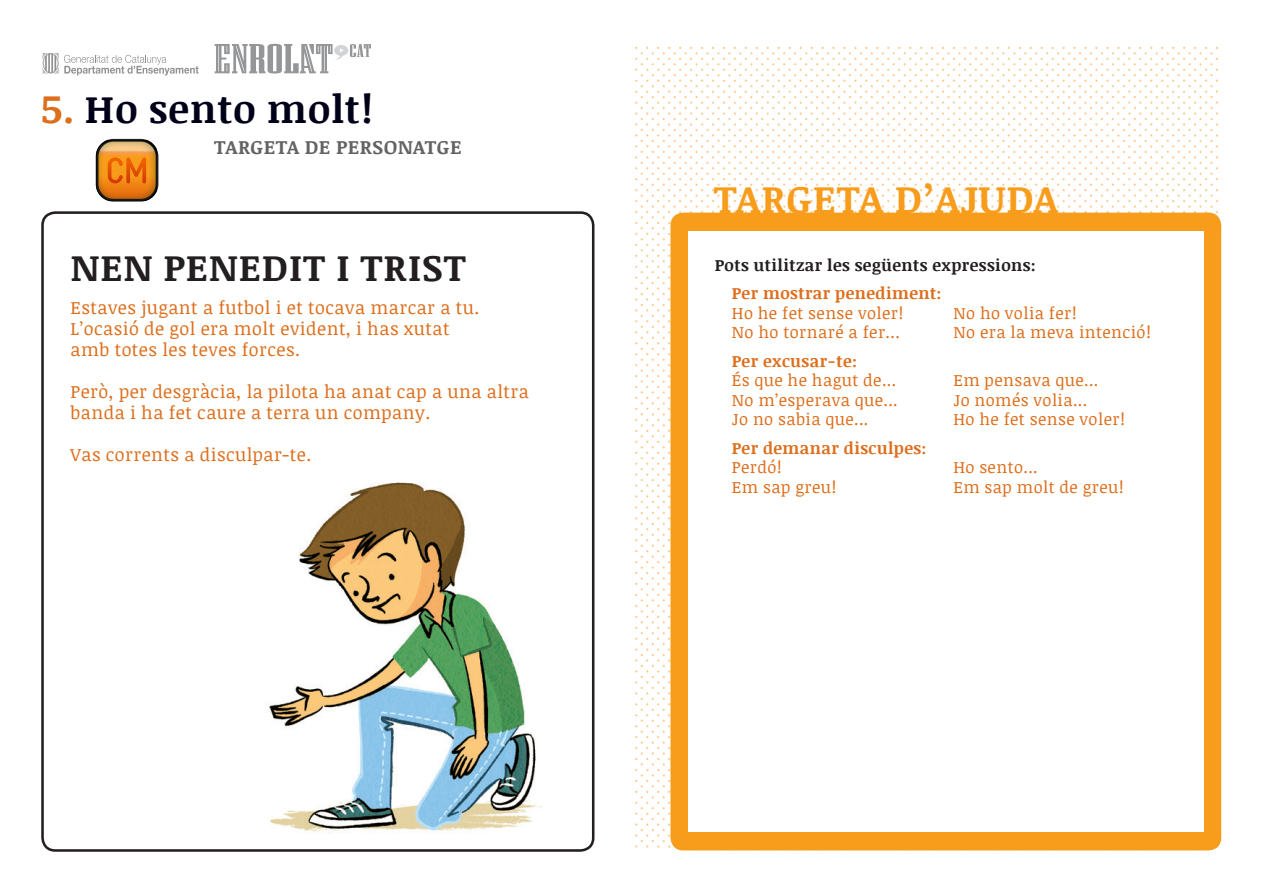
<style>
.page{position:relative;width:1263px;height:893px;background:#fff}
.page>*{position:absolute;margin:0;border:0;box-sizing:border-box;transform-origin:0 0}
.TITOL_FITXA{font:700 39px "Noticia Text";letter-spacing:.025em;color:#000119}
.Cos_de_Text{font:700 39px "Noticia Text";letter-spacing:.025em;color:#f89c1c}
.TP_titular{font:700 37.5px "Noticia Text";letter-spacing:.025em;color:#231f20}
.Cos_de_Text-2{font:700 19.5px "Noticia Text";letter-spacing:.025em;color:#636366}
.TP_cos_de_text{font:18px/21px "Noticia Text";letter-spacing:.025em;color:#dd6e1c}
.TP_cos_de_text-2{font:16.5px "Noticia Text";letter-spacing:.025em;color:#dd6e1c}
.TP_cos_de_text-3{font:700 16.5px "Noticia Text";letter-spacing:.025em;color:#dd6e1c}
.TP_titulars_2{font:700 16.5px "Noticia Text";letter-spacing:.025em;color:#231f20}
.s1{font-size:40.5px;color:#dd6e1c}
</style>
<div class="page">
<div style="left:96px;top:139px;width:62px;height:63px;border:3px solid #231f20;border-radius:16px"></div>
<svg style="left:97px;top:140px;width:60px;height:60px;background:#d2812c"></svg>
<img style="left:635px;top:46px;width:585px;height:804px">
<div style="left:41px;top:211px;width:553px;height:641px;border:3px solid #231f20;border-radius:13px"></div>
<div style="left:670px;top:213px;width:551px;height:637px;background:#f89c1c;border-radius:13px"></div>
<div style="left:689px;top:231px;width:515px;height:601px;background:#fff"></div>
<svg style="left:43px;top:53px;width:156px;height:22px"></svg>
<svg style="left:215px;top:44px;width:156px;height:30px"></svg>
<img style="left:269px;top:482px;width:273px;height:352px">
<p class="TITOL_FITXA" style="left:41px;top:81px;width:333px"><span class="s1">5.</span> Ho sento molt!</p>
<p class="Cos_de_Text-2" style="left:214px;top:133px;width:249px">TARGETA DE PERSONATGE</p>
<p class="TP_titular" style="left:71px;top:241px;width:397px">NEN PENEDIT I TRIST</p>
<p class="TP_cos_de_text" style="left:71px;top:297px;width:410px">Estaves jugant a futbol i et tocava marcar a tu.</p>
<p class="TP_cos_de_text" style="left:71px;top:318px;width:380px">L’ocasió de gol era molt evident, i has xutat amb totes les teves forces.</p>
<p class="TP_cos_de_text" style="left:71px;top:381px;width:460px">Però, per desgràcia, la pilota ha anat cap a una altra banda i ha fet caure a terra un company.</p>
<p class="TP_cos_de_text" style="left:71px;top:444px;width:242px">Vas corrents a disculpar-te.</p>
<p class="Cos_de_Text" style="left:714px;top:171px;width:346px">TARGETA D’AJUDA</p>
<p class="TP_titulars_2" style="left:715px;top:253px;width:322px">Pots utilitzar les següents expressions:</p>
<p class="TP_cos_de_text-3" style="left:732px;top:282px;width:211px">Per mostrar penediment:</p>
<p class="TP_cos_de_text-2" style="left:732px;top:301px;width:173px">Ho he fet sense voler!</p>
<p class="TP_cos_de_text-2" style="left:953px;top:301px;width:125px">No ho volia fer!</p>
<p class="TP_cos_de_text-2" style="left:732px;top:321px;width:169px">No ho tornaré a fer...</p>
<p class="TP_cos_de_text-2" style="left:953px;top:321px;width:199px">No era la meva intenció!</p>
<p class="TP_cos_de_text-3" style="left:732px;top:349px;width:127px">Per excusar-te:</p>
<p class="TP_cos_de_text-2" style="left:732px;top:369px;width:166px">És que he hagut de...</p>
<p class="TP_cos_de_text-2" style="left:953px;top:369px;width:147px">Em pensava que...</p>
<p class="TP_cos_de_text-2" style="left:732px;top:388px;width:167px">No m’esperava que...</p>
<p class="TP_cos_de_text-2" style="left:953px;top:388px;width:135px">Jo només volia...</p>
<p class="TP_cos_de_text-2" style="left:732px;top:408px;width:138px">Jo no sabia que...</p>
<p class="TP_cos_de_text-2" style="left:953px;top:408px;width:173px">Ho he fet sense voler!</p>
<p class="TP_cos_de_text-3" style="left:732px;top:436px;width:196px">Per demanar disculpes:</p>
<p class="TP_cos_de_text-2" style="left:732px;top:456px;width:51px">Perdó!</p>
<p class="TP_cos_de_text-2" style="left:953px;top:456px;width:86px">Ho sento...</p>
<p class="TP_cos_de_text-2" style="left:732px;top:475px;width:106px">Em sap greu!</p>
<p class="TP_cos_de_text-2" style="left:953px;top:475px;width:172px">Em sap molt de greu!</p>
</div>
